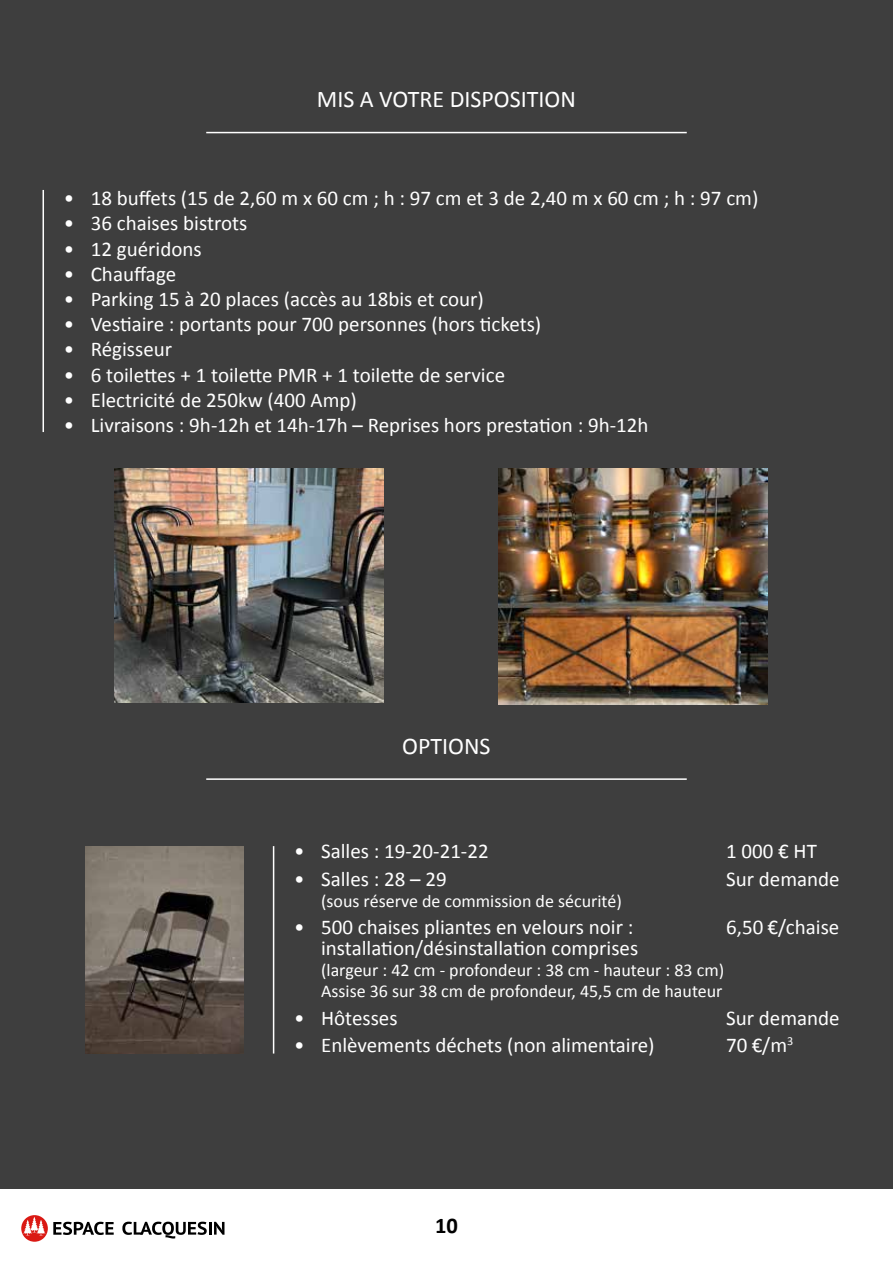
<style>
.page{position:relative;width:893px;height:1263px;background:#3e3e3e}
.page>*{position:absolute;margin:0;border:0;box-sizing:border-box;transform-origin:0 0}
.t1{font:24px "Calibri";color:#fff}
.t2{font:700 22.5px "Calibri";color:#000}
.t3{font:21px "Calibri";color:#fff}
.t4{font:18px/21px "Calibri";color:#fff}
</style>
<div class="page">
<div style="left:0;top:1189px;width:893px;height:74px;background:#fff"></div>
<svg style="left:21px;top:1215px;width:27px;height:27px"></svg>
<svg style="left:23px;top:1217px;width:23px;height:18px"></svg>
<svg style="left:53px;top:1222px;width:61px;height:13px"></svg>
<svg style="left:122px;top:1222px;width:102px;height:16px"></svg>
<hr style="left:206px;top:132px;width:481px;height:1px;background:#fff">
<hr style="left:206px;top:778px;width:481px;height:2px;background:#fff">
<img style="left:85px;top:846px;width:158px;height:207px">
<hr style="left:273px;top:846px;width:1px;height:207px;background:#fff">
<hr style="left:43px;top:190px;width:1px;height:242px;background:#fff">
<img style="left:114px;top:468px;width:269px;height:234px">
<img style="left:499px;top:468px;width:268px;height:236px">
<p class="t1" style="left:317px;top:83px;width:261px">MIS A VOTRE DISPOSITION</p>
<p class="t3" style="left:64px;top:184px;width:696px">• 18 buffets (15 de 2,60 m x 60 cm ; h : 97 cm et 3 de 2,40 m x 60 cm ; h : 97 cm)</p>
<p class="t3" style="left:64px;top:209px;width:185px">• 36 chaises bistrots</p>
<p class="t3" style="left:64px;top:234px;width:139px">• 12 guéridons</p>
<p class="t3" style="left:64px;top:259px;width:114px">• Chauffage</p>
<p class="t3" style="left:64px;top:284px;width:422px">• Parking 15 à 20 places (accès au 18bis et cour)</p>
<p class="t3" style="left:64px;top:310px;width:479px">• Vestiaire : portants pour 700 personnes (hors tickets)</p>
<p class="t3" style="left:64px;top:335px;width:110px">• Régisseur</p>
<p class="t3" style="left:64px;top:360px;width:443px">• 6 toilettes + 1 toilette PMR + 1 toilette de service</p>
<p class="t3" style="left:64px;top:385px;width:295px">• Electricité de 250kw (400 Amp)</p>
<p class="t3" style="left:64px;top:410px;width:586px">• Livraisons : 9h-12h et 14h-17h – Reprises hors prestation : 9h-12h</p>
<p class="t1" style="left:402px;top:729px;width:90px">OPTIONS</p>
<p class="t3" style="left:294px;top:837px;width:196px">• Salles : 19-20-21-22</p>
<p class="t3" style="left:726px;top:837px;width:92px">1 000 € HT</p>
<p class="t3" style="left:294px;top:864px;width:154px">• Salles : 28 – 29</p>
<p class="t3" style="left:726px;top:864px;width:115px">Sur demande</p>
<p class="t4" style="left:321px;top:890px;width:302px">(sous réserve de commission de sécurité)</p>
<p class="t3" style="left:294px;top:913px;width:341px">• 500 chaises pliantes en velours noir :</p>
<p class="t3" style="left:726px;top:913px;width:115px">6,50 €/chaise</p>
<p class="t3" style="left:321px;top:934px;width:319px">installation/désinstallation comprises</p>
<p class="t4" style="left:321px;top:959px;width:405px">(largeur : 42 cm - profondeur : 38 cm - hauteur : 83 cm)<br>Assise 36 sur 38 cm de profondeur, 45,5 cm de hauteur</p>
<p class="t3" style="left:294px;top:1003px;width:105px">• Hôtesses</p>
<p class="t3" style="left:726px;top:1003px;width:115px">Sur demande</p>
<p class="t3" style="left:294px;top:1030px;width:362px">• Enlèvements déchets (non alimentaire)</p>
<p class="t3" style="left:726px;top:1030px;width:69px">70 €/m<sup>3</sup></p>
<p class="t2" style="left:435px;top:1209px;width:24px">10</p>
</div>
